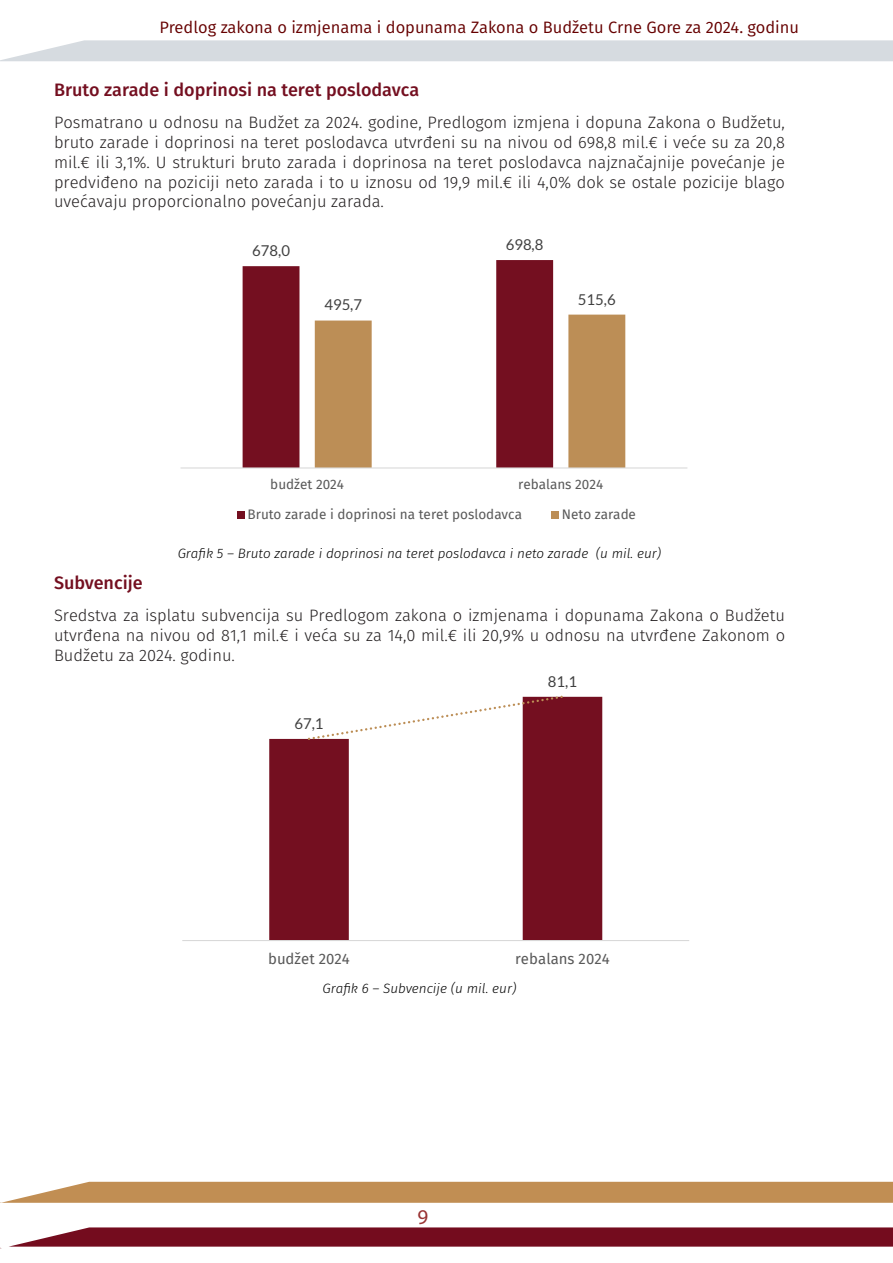
<style>
.page{position:relative;width:893px;height:1263px;background:#fff}
.page>*{position:absolute;margin:0;border:0;box-sizing:border-box;transform-origin:0 0}
.t1{font:21px "Myriad Pro";color:#933}
.Opis_tabela_i_grafik{font:500 18px "Fira Sans";color:#740f20}
.t2{font:300 16.5px/19.8px "Fira Sans";color:#231f20;text-align:justify}
.t3{font:16.5px "Fira Sans";color:#600}
.t4{font:15px "Lato";color:#404040}
.t5{font:15px "Fira Sans";color:#595959}
.Opis_tabela_i_grafik-2{font:italic 300 13.5px "Fira Sans";color:#000}
.t6{font:13.5px/29.7px "Fira Sans";color:#595959}
</style>
<div class="page">
<svg style="left:0;top:40px;width:893px;height:21px;background:#d8dde1"></svg>
<svg style="left:11px;top:1227px;width:882px;height:19px;background:#7d1c2d"></svg>
<svg style="left:0;top:1182px;width:893px;height:21px;background:#c4945d"></svg>
<svg style="left:243px;top:260px;width:310px;height:207px"></svg>
<svg style="left:315px;top:315px;width:310px;height:152px"></svg>
<hr style="left:180px;top:467px;width:507px;height:1px;background:#d9d9d9">
<div style="left:237px;top:511px;width:7px;height:8px;background:#740f20"></div>
<div style="left:551px;top:511px;width:8px;height:8px;background:#bc8e56"></div>
<svg style="left:269px;top:697px;width:333px;height:243px"></svg>
<hr style="left:182px;top:940px;width:507px;height:1px;background:#d9d9d9">
<svg style="left:306px;top:695px;width:259px;height:46px"></svg>
<p class="t3" style="left:160px;top:15px;width:641px">Predlog zakona o izmjenama i dopunama Zakona o Budžetu Crne Gore za 2024. godinu</p>
<p class="Opis_tabela_i_grafik" style="left:54px;top:76px;width:367px">Bruto zarade i doprinosi na teret poslodavca</p>
<p class="t2" style="left:54px;top:112px;width:732px">Posmatrano u odnosu na Budžet za 2024. godine, Predlogom izmjena i dopuna Zakona o Budžetu, bruto zarade i doprinosi na teret poslodavca utvrđeni su na nivou od 698,8 mil.€ i veće su za 20,8 mil.€ ili 3,1%. U strukturi bruto zarada i doprinosa na teret poslodavca najznačajnije povećanje je predviđeno na poziciji neto zarada i to u iznosu od 19,9 mil.€ ili 4,0% dok se ostale pozicije blago uvećavaju proporcionalno povećanju zarada.</p>
<p class="t4" style="left:252px;top:242px;width:39px">678,0</p>
<p class="t4" style="left:506px;top:236px;width:39px">698,8</p>
<p class="t4" style="left:324px;top:297px;width:39px">495,7</p>
<p class="t4" style="left:578px;top:291px;width:39px">515,6</p>
<p class="t6" style="left:270px;top:469px;width:75px">budžet 2024</p>
<p class="t6" style="left:248px;top:469px;width:357px;text-indent:271px">rebalans 2024<br>Bruto zarade i doprinosi na teret poslodavca</p>
<p class="t6" style="left:562px;top:499px;width:76px">Neto zarade</p>
<p class="Opis_tabela_i_grafik-2" style="left:178px;top:543px;width:485px">Grafik 5 – Bruto zarade i doprinosi na teret poslodavca i neto zarade (u mil. eur)</p>
<p class="Opis_tabela_i_grafik" style="left:54px;top:568px;width:90px">Subvencije</p>
<p class="t2" style="left:54px;top:605px;width:733px">Sredstva za isplatu subvencija su Predlogom zakona o izmjenama i dopunama Zakona o Budžetu utvrđena na nivou od 81,1 mil.€ i veća su za 14,0 mil.€ ili 20,9% u odnosu na utvrđene Zakonom o Budžetu za 2024. godinu.</p>
<p class="t4" style="left:294px;top:715px;width:31px">67,1</p>
<p class="t4" style="left:548px;top:673px;width:31px">81,1</p>
<p class="t5" style="left:268px;top:947px;width:83px">budžet 2024</p>
<p class="t5" style="left:515px;top:947px;width:96px">rebalans 2024</p>
<p class="Opis_tabela_i_grafik-2" style="left:323px;top:979px;width:195px">Grafik 6 – Subvencije (u mil. eur)</p>
<p class="t1" style="left:418px;top:1203px;width:12px">9</p>
</div>
